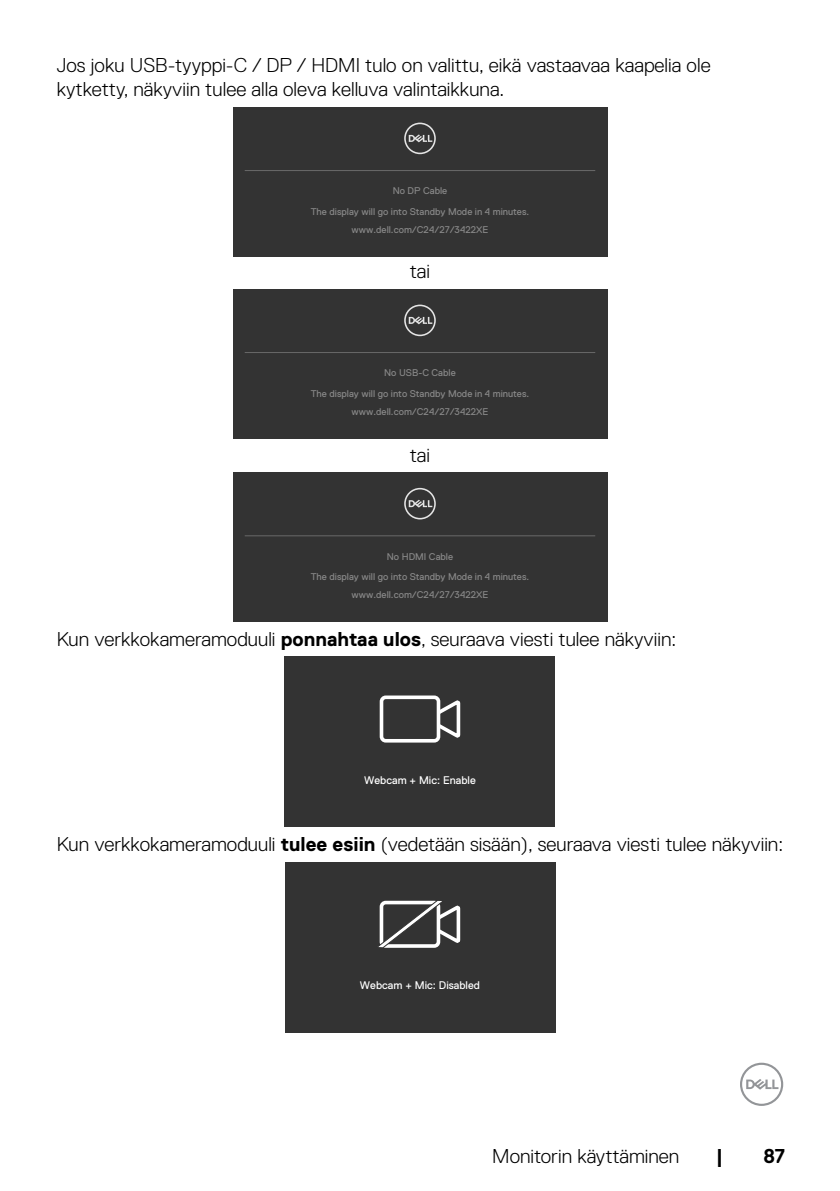
<style>
.page{position:relative;width:840px;height:1191px;background:#fff}
.page>*{position:absolute;margin:0;border:0;box-sizing:border-box;transform-origin:0 0}
.t1{font:300 20px/24px "Dell Replica";color:#000}
.t2{font:700 20px "Dell Replica";color:#000}
.t3{font:11.2px "Dell Replica";color:#fff}
.t4{font:9.8px/20.2px "Dell Replica";color:#888;text-align:center}
.s1{font-weight:700}
</style>
<div class="page">
<svg style="left:740px;top:1062px;width:42px;height:44px"></svg>
<div style="left:233px;top:107px;width:373px;height:150px;background:#333"></div>
<hr style="left:244px;top:170px;width:351px;height:1px;background:#666">
<svg style="left:404px;top:123px;width:31px;height:31px"></svg>
<div style="left:233px;top:289px;width:373px;height:149px;background:#333"></div>
<hr style="left:244px;top:352px;width:351px;height:1px;background:#666">
<svg style="left:404px;top:304px;width:31px;height:32px"></svg>
<div style="left:233px;top:472px;width:373px;height:150px;background:#333"></div>
<hr style="left:244px;top:535px;width:351px;height:1px;background:#666">
<svg style="left:404px;top:488px;width:31px;height:31px"></svg>
<div style="left:285px;top:656px;width:269px;height:171px;background:#333"></div>
<svg style="left:440px;top:700px;width:21px;height:38px"></svg>
<div style="left:379px;top:695px;width:61px;height:47px;border:4px solid #fff;border-radius:4px"></div>
<div style="left:285px;top:861px;width:270px;height:171px;background:#333"></div>
<svg style="left:378px;top:900px;width:83px;height:48px"></svg>
<p class="t1" style="left:57px;top:53px;width:655px">Jos joku USB-tyyppi-C / DP / HDMI tulo on valittu, eikä vastaavaa kaapelia ole kytketty, näkyviin tulee alla oleva kelluva valintaikkuna.</p>
<p class="t4" style="left:310px;top:181px;width:220px">No DP Cable<br>The display will go into Standby Mode in 4 minutes.</p>
<p class="t4" style="left:351px;top:220px;width:138px">www.dell.com/C24/27/3422XE</p>
<p class="t1" style="left:409px;top:259px;width:22px">tai</p>
<p class="t4" style="left:310px;top:363px;width:220px">No USB-C Cable<br>The display will go into Standby Mode in 4 minutes.</p>
<p class="t4" style="left:351px;top:402px;width:138px">www.dell.com/C24/27/3422XE</p>
<p class="t1" style="left:409px;top:443px;width:22px">tai</p>
<p class="t4" style="left:310px;top:546px;width:220px">No HDMI Cable<br>The display will go into Standby Mode in 4 minutes.</p>
<p class="t4" style="left:351px;top:585px;width:138px">www.dell.com/C24/27/3422XE</p>
<p class="t1" style="left:57px;top:627px;width:620px">Kun verkkokameramoduuli <span class="s1">ponnahtaa ulos</span>, seuraava viesti tulee näkyviin:</p>
<p class="t3" style="left:364px;top:773px;width:113px">Webcam + Mic: Enable</p>
<p class="t1" style="left:57px;top:832px;width:727px">Kun verkkokameramoduuli <span class="s1">tulee esiin</span> (vedetään sisään), seuraava viesti tulee näkyviin:</p>
<p class="t3" style="left:360px;top:979px;width:121px">Webcam + Mic: Disabled</p>
<p class="t1" style="left:492px;top:1143px;width:188px">Monitorin käyttäminen</p>
<p class="t2" style="left:715px;top:1144px;width:9px">|</p>
<p class="t2" style="left:763px;top:1144px;width:23px">87</p>
</div>
